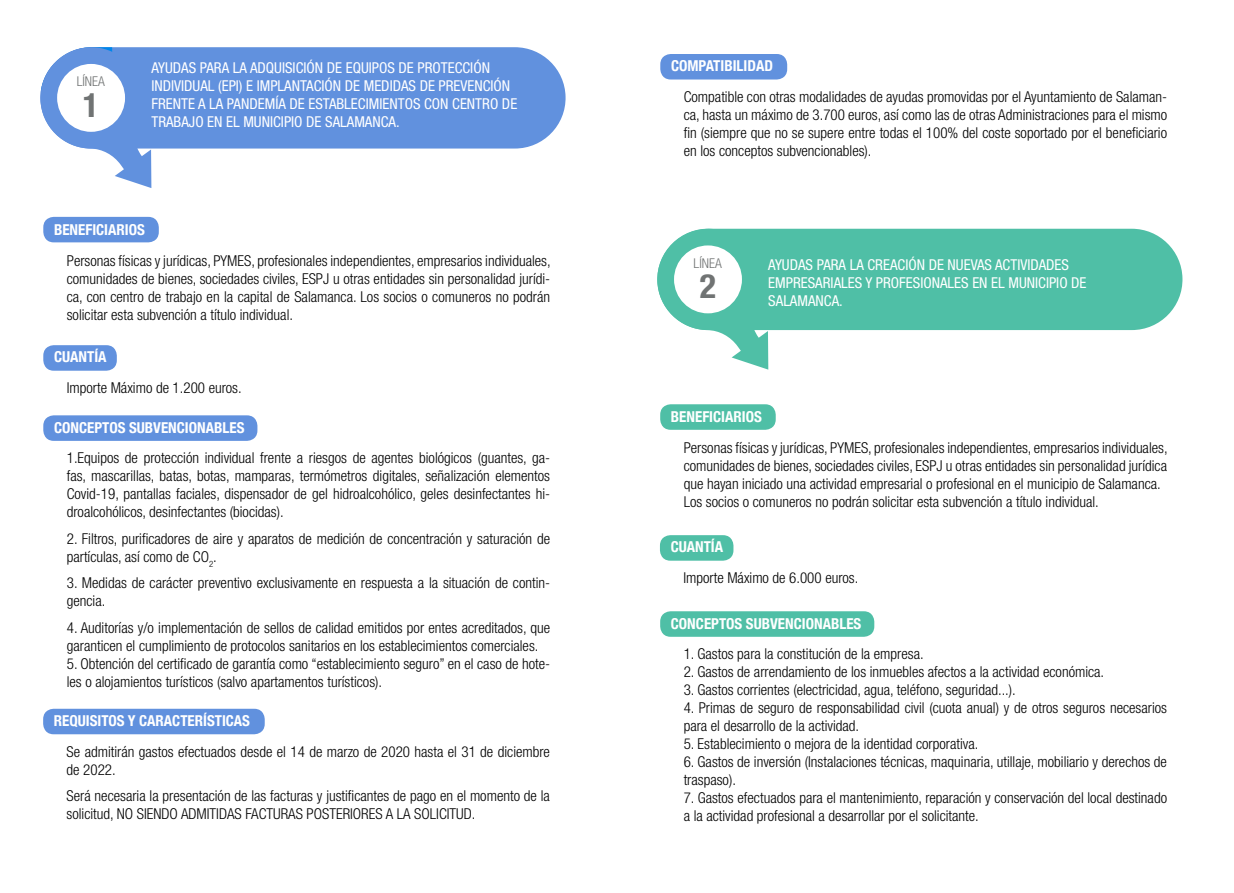
<style>
.page{position:relative;width:1234px;height:893px;background:#fff}
.page>*{position:absolute;margin:0;border:0;box-sizing:border-box;transform-origin:0 0}
.t1{font:700 condensed 33.75px "Helvetica Neue";color:#707373}
.t2{font:300 condensed 15px/18px "Helvetica Neue LT Std";color:#000}
.t3{font:condensed 15px/18px "Helvetica Neue";color:#fff}
.t4{font:700 condensed 15px "Helvetica Neue";color:#fff}
.t5{font:300 condensed 13.5px "Helvetica Neue";color:#707373}
</style>
<div class="page">
<div style="left:43px;top:345px;width:74px;height:26px;background:#6191de;border-radius:10px"></div>
<div style="left:43px;top:415px;width:214px;height:26px;background:#6191de;border-radius:10px"></div>
<div style="left:43px;top:217px;width:116px;height:25px;background:#6191de;border-radius:11px"></div>
<div style="left:43px;top:709px;width:222px;height:25px;background:#6191de;border-radius:10px"></div>
<div style="left:660px;top:54px;width:127px;height:26px;background:#6191de;border-radius:10px"></div>
<div style="left:151px;top:47px;width:415px;height:102px;background:#6191de"></div>
<svg style="left:40px;top:47px;width:111px;height:141px"></svg>
<div style="left:57px;top:64px;width:68px;height:68px;background:#fff;border-radius:50%"></div>
<div style="left:660px;top:404px;width:115px;height:26px;background:#4fbfa6;border-radius:11px"></div>
<div style="left:659px;top:535px;width:74px;height:26px;background:#4fbfa6;border-radius:10px"></div>
<div style="left:660px;top:611px;width:214px;height:26px;background:#4fbfa6;border-radius:10px"></div>
<div style="left:768px;top:229px;width:414px;height:101px;background:#4fbfa6"></div>
<svg style="left:657px;top:228px;width:111px;height:142px"></svg>
<div style="left:674px;top:245px;width:67px;height:68px;background:#fff;border-radius:50%"></div>
<p class="t5" style="left:77px;top:74px;width:30px">LÍNEA</p>
<h1 class="t1" style="left:83px;top:77px;width:18px">1</h1>
<p class="t3" style="left:151px;top:59px;width:367px">AYUDAS PARA LA ADQUISICIÓN DE EQUIPOS DE PROTECCIÓN INDIVIDUAL (EPI) E IMPLANTACIÓN DE MEDIDAS DE PREVENCIÓN FRENTE A LA PANDEMÍA DE ESTABLECIMIENTOS CON CENTRO DE TRABAJO EN EL MUNICIPIO DE SALAMANCA.</p>
<p class="t4" style="left:54px;top:217px;width:92px">BENEFICIARIOS</p>
<p class="t2" style="left:67px;top:251px;width:485px;text-align:justify">Personas físicas y jurídicas, PYMES, profesionales independientes, empresarios individuales, comunidades de bienes, sociedades civiles, ESPJ u otras entidades sin personalidad jurídi&shy;ca, con centro de trabajo en la capital de Salamanca. Los socios o comuneros no podrán solicitar esta subvención a título individual.</p>
<p class="t4" style="left:54px;top:345px;width:54px">CUANTÍA</p>
<p class="t2" style="left:67px;top:379px;width:176px">Importe Máximo de 1.200 euros.</p>
<p class="t4" style="left:54px;top:415px;width:192px">CONCEPTOS SUBVENCIONABLES</p>
<p class="t2" style="left:67px;top:449px;width:484px;text-align:justify">1.Equipos de protección individual frente a riesgos de agentes biológicos (guantes, ga&shy;fas, mascarillas, batas, botas, mamparas, termómetros digitales, señalización elementos Covid-19, pantallas faciales, dispensador de gel hidroalcohólico, geles desinfectantes hi&shy;droalcohólicos, desinfectantes (biocidas).</p>
<p class="t2" style="left:67px;top:529px;width:485px">2. Filtros, purificadores de aire y aparatos de medición de concentración y saturación de partículas, así como de CO<sub>2</sub>.</p>
<p class="t2" style="left:67px;top:574px;width:485px">3. Medidas de carácter preventivo exclusivamente en respuesta a la situación de contin&shy;gencia.</p>
<p class="t2" style="left:67px;top:618px;width:485px">4. Auditorías y/o implementación de sellos de calidad emitidos por entes acreditados, que garanticen el cumplimiento de protocolos sanitarios en los establecimientos comerciales.</p>
<p class="t2" style="left:67px;top:654px;width:485px">5. Obtención del certificado de garantía como “establecimiento seguro” en el caso de hote&shy;les o alojamientos turísticos (salvo apartamentos turísticos).</p>
<p class="t4" style="left:54px;top:708px;width:198px">REQUISITOS Y CARACTERÍSTICAS</p>
<p class="t2" style="left:67px;top:742px;width:485px">Se admitirán gastos efectuados desde el 14 de marzo de 2020 hasta el 31 de diciembre de 2022.</p>
<p class="t2" style="left:67px;top:787px;width:484px">Será necesaria la presentación de las facturas y justificantes de pago en el momento de la solicitud, NO SIENDO ADMITIDAS FACTURAS POSTERIORES A LA SOLICITUD.</p>
<p class="t4" style="left:671px;top:54px;width:103px">COMPATIBILIDAD</p>
<p class="t2" style="left:683px;top:88px;width:485px;text-align:justify">Compatible con otras modalidades de ayudas promovidas por el Ayuntamiento de Salaman&shy;ca, hasta un máximo de 3.700 euros, así como las de otras Administraciones para el mismo fin (siempre que no se supere entre todas el 100% del coste soportado por el beneficiario en los conceptos subvencionables).</p>
<p class="t5" style="left:693px;top:255px;width:30px">LÍNEA</p>
<p class="t3" style="left:768px;top:256px;width:320px">AYUDAS PARA LA CREACIÓN DE NUEVAS ACTIVIDADES<br>EMPRESARIALES Y PROFESIONALES EN EL MUNICIPIO DE<br>SALAMANCA.</p>
<h1 class="t1" style="left:699px;top:258px;width:18px">2</h1>
<p class="t4" style="left:670px;top:405px;width:92px">BENEFICIARIOS</p>
<p class="t2" style="left:683px;top:439px;width:485px">Personas físicas y jurídicas, PYMES, profesionales independientes, empresarios individuales, comunidades de bienes, sociedades civiles, ESPJ u otras entidades sin personalidad jurídica que hayan iniciado una actividad empresarial o profesional en el municipio de Salamanca.<br>Los socios o comuneros no podrán solicitar esta subvención a título individual.</p>
<p class="t4" style="left:670px;top:535px;width:54px">CUANTÍA</p>
<p class="t2" style="left:683px;top:569px;width:176px">Importe Máximo de 6.000 euros.</p>
<p class="t4" style="left:670px;top:611px;width:192px">CONCEPTOS SUBVENCIONABLES</p>
<p class="t2" style="left:683px;top:645px;width:241px">1. Gastos para la constitución de la empresa.</p>
<p class="t2" style="left:683px;top:663px;width:422px">2. Gastos de arrendamiento de los inmuebles afectos a la actividad económica.</p>
<p class="t2" style="left:683px;top:681px;width:333px">3. Gastos corrientes (electricidad, agua, teléfono, seguridad...).</p>
<p class="t2" style="left:683px;top:699px;width:484px">4. Primas de seguro de responsabilidad civil (cuota anual) y de otros seguros necesarios para el desarrollo de la actividad.</p>
<p class="t2" style="left:683px;top:735px;width:296px">5. Establecimiento o mejora de la identidad corporativa.</p>
<p class="t2" style="left:683px;top:753px;width:484px">6. Gastos de inversión (Instalaciones técnicas, maquinaria, utillaje, mobiliario y derechos de traspaso).</p>
<p class="t2" style="left:683px;top:789px;width:485px">7. Gastos efectuados para el mantenimiento, reparación y conservación del local destinado a la actividad profesional a desarrollar por el solicitante.</p>
</div>
